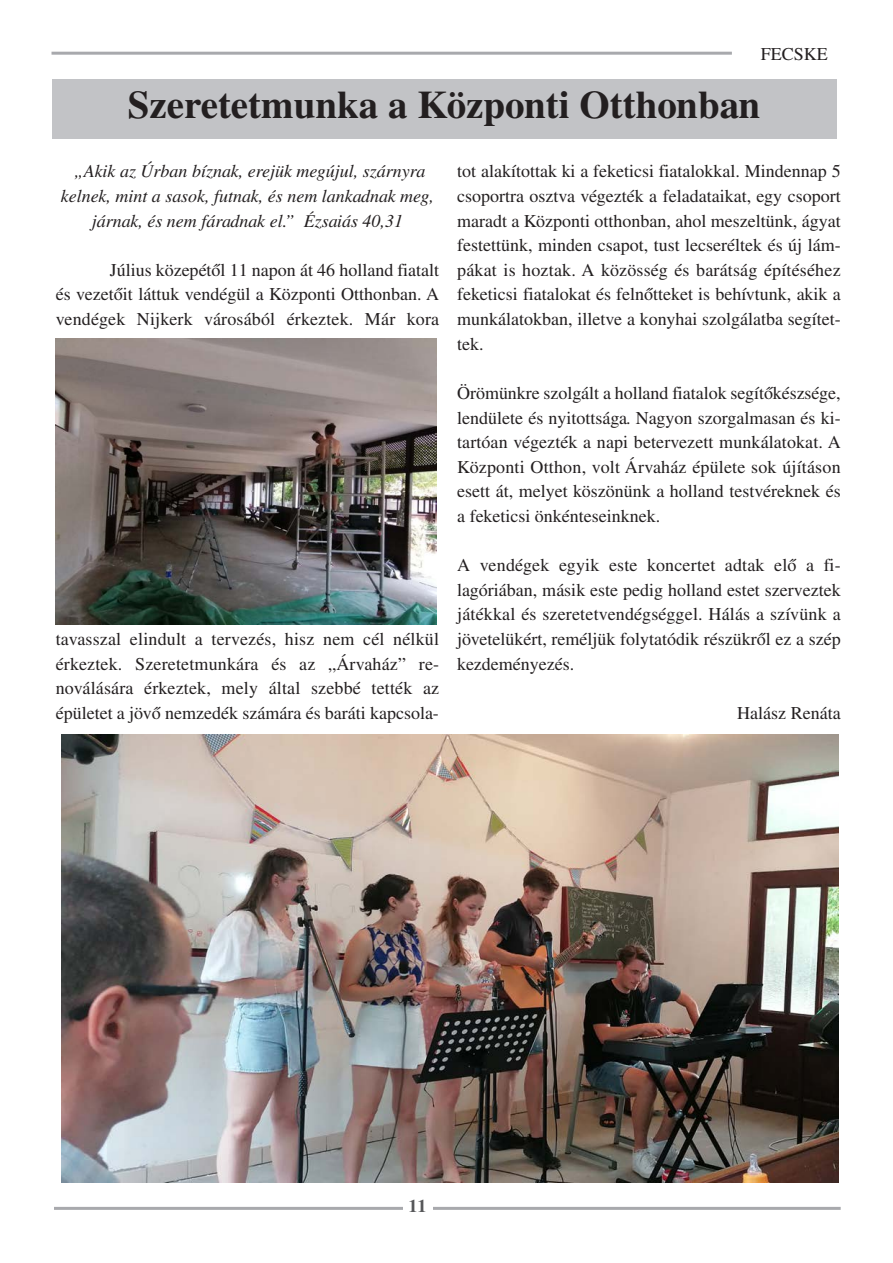
<style>
.page{position:relative;width:893px;height:1263px;background:#fff}
.page>*{position:absolute;margin:0;border:0;box-sizing:border-box;transform-origin:0 0}
.t1{font:700 39px "Times CE";color:#231f20}
.t2{font:18px/24.6px "Times CE";color:#231f20;text-align:justify}
.t3{font:italic 18px/24.6px "Times CE";color:#231f20;text-align:center}
.t4{font:700 18px "Times CE";color:#57585a}
</style>
<div class="page">
<hr style="left:52px;top:52px;width:680px;height:3px;background:#a8a9ad">
<hr style="left:54px;top:1207px;width:787px;height:3px;background:#a8a9ad">
<div style="left:403px;top:1195px;width:29px;height:24px;background:#fff"></div>
<div style="left:52px;top:79px;width:784px;height:60px;background:#c2c3c6"></div>
<img style="left:56px;top:338px;width:381px;height:286px">
<img style="left:62px;top:735px;width:777px;height:447px">
<p class="t2" style="left:761px;top:43px;width:69px">FECSKE</p>
<h1 class="t1" style="left:128px;top:92px;width:634px">Szeretetmunka a Központi Otthonban</h1>
<p class="t3" style="left:61px;top:161px;width:374px">„Akik az Úrban bíznak, erejük megújul, szárnyra kelnek, mint a sasok, futnak, és nem lankadnak meg, járnak, és nem fáradnak el.” Ézsaiás 40,31</p>
<p class="t2" style="left:56px;top:259px;width:385px;text-indent:54px">Július közepétől 11 napon át 46 holland fiatalt és vezetőit láttuk vendégül a Központi Otthonban. A vendégek Nijkerk városából érkeztek. Már kora</p>
<p class="t2" style="left:457px;top:161px;width:385px">tot alakítottak ki a feketicsi fiatalokkal. Mindennap 5 csoportra osztva végezték a feladataikat, egy csoport maradt a Központi otthonban, ahol meszeltünk, ágyat festettünk, minden csapot, tust lecseréltek és új lám&shy;pákat is hoztak. A közösség és barátság építéséhez feketicsi fiatalokat és felnőtteket is behívtunk, akik a munkálatokban, illetve a konyhai szolgálatba segítet&shy;tek.</p>
<p class="t2" style="left:457px;top:382px;width:385px">Örömünkre szolgált a holland fiatalok segítőkészsége, lendülete és nyitottsága. Nagyon szorgalmasan és ki&shy;tartóan végezték a napi betervezett munkálatokat. A Központi Otthon, volt Árvaház épülete sok újításon esett át, melyet köszönünk a holland testvéreknek és a feketicsi önkénteseinknek.</p>
<p class="t2" style="left:457px;top:555px;width:385px">A vendégek egyik este koncertet adtak elő a fi&shy;lagóriában, másik este pedig holland estet szerveztek játékkal és szeretetvendégséggel. Hálás a szívünk a jövetelükért, reméljük folytatódik részükről ez a szép kezdeményezés.</p>
<p class="t2" style="left:737px;top:702px;width:105px">Halász Renáta</p>
<p class="t2" style="left:56px;top:628px;width:385px">tavasszal elindult a tervezés, hisz nem cél nélkül érkeztek. Szeretetmunkára és az „Árvaház” re&shy;noválására érkeztek, mely által szebbé tették az épületet a jövő nemzedék számára és baráti kapcsola-</p>
<p class="t4" style="left:409px;top:1199px;width:19px">11</p>
</div>
